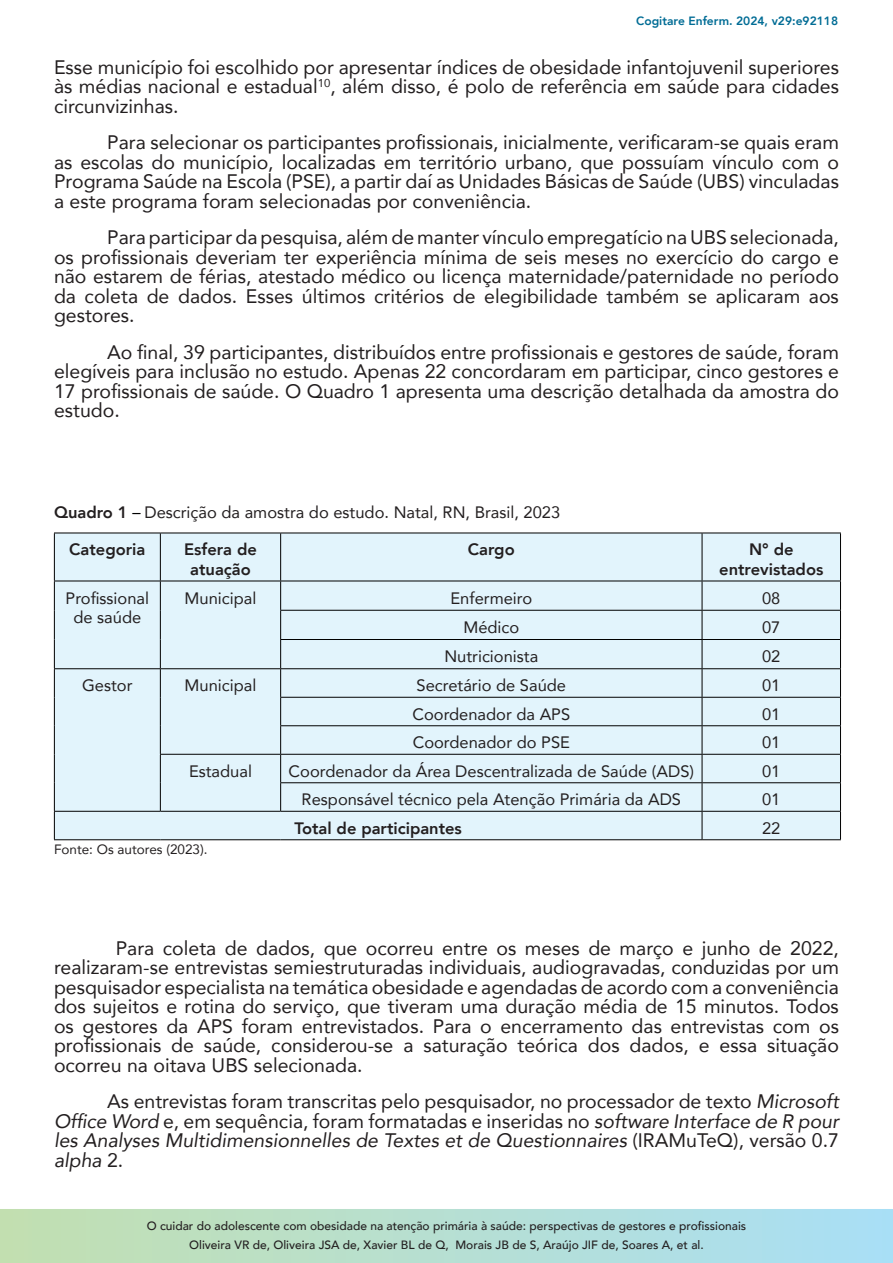
<style>
.page{position:relative;width:893px;height:1263px;background:#fff}
.page>*{position:absolute;margin:0;border:0;box-sizing:border-box;transform-origin:0 0}
.t1{font:19.5px/19.5px "Avenir";color:#231f20;text-align:justify}
.t2{font:16.5px/19.5px "Avenir";color:#231f20;text-align:center}
.t3{font:800 16.5px/19.5px "Avenir";color:#231f20;text-align:center}
.t4{font:13.5px "Avenir";color:#231f20}
.t5{font:500 12px/18.6px "Avenir";color:#231f20;text-align:center}
.t6{font:800 12px "Avenir";color:#006c95}
.s1{font-weight:800}
.s2{font-family:"Calibri";color:#000}
.s3{font-style:italic}
</style>
<div class="page">
<svg style="left:0;top:1209px;width:893px;height:54px;background:#b6dfd2"></svg>
<div style="left:55px;top:534px;width:785px;height:305px;background:#e2f4fc"></div>
<hr style="left:54px;top:811px;width:106px;height:1px;background:#000">
<hr style="left:160px;top:811px;width:121px;height:1px;background:#000">
<hr style="left:54px;top:839px;width:106px;height:1px;background:#000">
<hr style="left:160px;top:839px;width:121px;height:1px;background:#000">
<hr style="left:281px;top:839px;width:421px;height:1px;background:#000">
<hr style="left:54px;top:533px;width:106px;height:1px;background:#000">
<hr style="left:160px;top:533px;width:121px;height:1px;background:#000">
<hr style="left:281px;top:533px;width:421px;height:1px;background:#000">
<hr style="left:702px;top:533px;width:139px;height:1px;background:#000">
<hr style="left:54px;top:581px;width:106px;height:1px;background:#000">
<hr style="left:160px;top:581px;width:121px;height:1px;background:#000">
<hr style="left:281px;top:581px;width:421px;height:1px;background:#000">
<hr style="left:702px;top:581px;width:139px;height:1px;background:#000">
<hr style="left:280px;top:610px;width:422px;height:1px;background:#000">
<hr style="left:702px;top:610px;width:139px;height:1px;background:#000">
<hr style="left:280px;top:639px;width:422px;height:1px;background:#000">
<hr style="left:702px;top:639px;width:139px;height:1px;background:#000">
<hr style="left:54px;top:668px;width:106px;height:1px;background:#000">
<hr style="left:160px;top:668px;width:121px;height:1px;background:#000">
<hr style="left:281px;top:668px;width:421px;height:1px;background:#000">
<hr style="left:702px;top:668px;width:139px;height:1px;background:#000">
<hr style="left:280px;top:697px;width:422px;height:1px;background:#000">
<hr style="left:702px;top:697px;width:139px;height:1px;background:#000">
<hr style="left:280px;top:725px;width:422px;height:1px;background:#000">
<hr style="left:702px;top:725px;width:139px;height:1px;background:#000">
<hr style="left:160px;top:754px;width:121px;height:1px;background:#000">
<hr style="left:281px;top:754px;width:421px;height:1px;background:#000">
<hr style="left:702px;top:754px;width:139px;height:1px;background:#000">
<hr style="left:280px;top:782px;width:422px;height:1px;background:#000">
<hr style="left:702px;top:782px;width:139px;height:1px;background:#000">
<hr style="left:281px;top:811px;width:421px;height:1px;background:#000">
<hr style="left:54px;top:533px;width:1px;height:48px;background:#000">
<svg style="left:54px;top:581px;width:1px;height:258px"></svg>
<hr style="left:160px;top:533px;width:1px;height:48px;background:#000">
<hr style="left:280px;top:533px;width:1px;height:48px;background:#000">
<hr style="left:702px;top:533px;width:1px;height:48px;background:#000">
<hr style="left:840px;top:533px;width:1px;height:48px;background:#000">
<svg style="left:160px;top:581px;width:1px;height:230px"></svg>
<svg style="left:280px;top:581px;width:1px;height:230px"></svg>
<hr style="left:702px;top:811px;width:139px;height:1px;background:#000">
<hr style="left:702px;top:839px;width:139px;height:1px;background:#000">
<svg style="left:702px;top:581px;width:1px;height:258px"></svg>
<svg style="left:840px;top:581px;width:1px;height:258px"></svg>
<p class="t6" style="left:636px;top:10px;width:203px">Cogitare Enferm. 2024, v29:e92118</p>
<p class="t1" style="left:54px;top:56px;width:786px">Esse município foi escolhido por apresentar índices de obesidade infantojuvenil superiores às médias nacional e estadual<sup>10</sup>, além disso, é polo de referência em saúde para cidades circunvizinhas.</p>
<p class="t1" style="left:54px;top:132px;width:786px;text-indent:53px">Para selecionar os participantes profissionais, inicialmente, verificaram-se quais eram as escolas do município, localizadas em território urbano, que possuíam vínculo com o Programa Saúde na Escola (PSE), a partir daí as Unidades Básicas de Saúde (UBS) vinculadas a este programa foram selecionadas por conveniência.</p>
<p class="t1" style="left:54px;top:227px;width:786px;text-indent:53px">Para participar da pesquisa, além de manter vínculo empregatício na UBS selecionada, os profissionais deveriam ter experiência mínima de seis meses no exercício do cargo e não estarem de férias, atestado médico ou licença maternidade/paternidade no período da coleta de dados. Esses últimos critérios de elegibilidade também se aplicaram aos gestores.</p>
<p class="t1" style="left:54px;top:341px;width:786px;text-indent:53px">Ao final, 39 participantes, distribuídos entre profissionais e gestores de saúde, foram elegíveis para inclusão no estudo. Apenas 22 concordaram em participar, cinco gestores e 17 profissionais de saúde. O Quadro 1 apresenta uma descrição detalhada da amostra do estudo.</p>
<p class="t2" style="left:54px;top:502px;width:508px"><span class="s1">Quadro 1</span> <span class="s2">–</span> Descrição da amostra do estudo. Natal, RN, Brasil, 2023</p>
<p class="t3" style="left:69px;top:539px;width:78px">Categoria</p>
<p class="t3" style="left:184px;top:539px;width:74px">Esfera de atuação</p>
<p class="t3" style="left:468px;top:539px;width:48px">Cargo</p>
<p class="t3" style="left:719px;top:539px;width:106px">N° de entrevistados</p>
<p class="t2" style="left:66px;top:587px;width:85px">Profissional de saúde</p>
<p class="t2" style="left:185px;top:587px;width:73px">Municipal</p>
<p class="t2" style="left:450px;top:587px;width:83px">Enfermeiro</p>
<p class="t2" style="left:762px;top:587px;width:20px">08</p>
<p class="t2" style="left:463px;top:617px;width:57px">Médico</p>
<p class="t2" style="left:762px;top:617px;width:20px">07</p>
<p class="t2" style="left:444px;top:646px;width:95px">Nutricionista</p>
<p class="t2" style="left:762px;top:646px;width:20px">02</p>
<p class="t2" style="left:82px;top:675px;width:52px">Gestor</p>
<p class="t2" style="left:185px;top:675px;width:73px">Municipal</p>
<p class="t2" style="left:417px;top:675px;width:151px">Secretário de Saúde</p>
<p class="t2" style="left:762px;top:675px;width:20px">01</p>
<p class="t2" style="left:412px;top:704px;width:159px">Coordenador da APS</p>
<p class="t2" style="left:762px;top:704px;width:20px">01</p>
<p class="t2" style="left:413px;top:732px;width:159px">Coordenador do PSE</p>
<p class="t2" style="left:762px;top:732px;width:20px">01</p>
<p class="t2" style="left:189px;top:761px;width:64px">Estadual</p>
<p class="t2" style="left:289px;top:761px;width:407px">Coordenador da Área Descentralizada de Saúde (ADS)</p>
<p class="t2" style="left:762px;top:761px;width:20px">01</p>
<p class="t2" style="left:302px;top:789px;width:381px">Responsável técnico pela Atenção Primária da ADS</p>
<p class="t2" style="left:762px;top:789px;width:20px">01</p>
<p class="t3" style="left:294px;top:817px;width:169px">Total de participantes</p>
<p class="t2" style="left:762px;top:818px;width:20px">22</p>
<p class="t4" style="left:54px;top:838px;width:155px">Fonte: Os autores (2023).</p>
<p class="t1" style="left:54px;top:937px;width:786px;text-indent:62px">Para coleta de dados, que ocorreu entre os meses de março e junho de 2022, realizaram-se entrevistas semiestruturadas individuais, audiogravadas, conduzidas por um pesquisador especialista na temática obesidade e agendadas de acordo com a conveniência dos sujeitos e rotina do serviço, que tiveram uma duração média de 15 minutos. Todos os gestores da APS foram entrevistados. Para o encerramento das entrevistas com os profissionais de saúde, considerou-se a saturação teórica dos dados, e essa situação ocorreu na oitava UBS selecionada.</p>
<p class="t1" style="left:54px;top:1091px;width:786px;text-indent:53px">As entrevistas foram transcritas pelo pesquisador, no processador de texto <span class="s3">Microsoft Office Word</span> e, em sequência, foram formatadas e inseridas no <span class="s3">software Interface de R pour les Analyses Multidimensionnelles de Textes et de Questionnaires</span> (IRAMuTeQ), versão 0.7 <span class="s3">alpha</span> 2.</p>
<p class="t5" style="left:147px;top:1216px;width:601px">O cuidar do adolescente com obesidade na atenção primária à saúde: perspectivas de gestores e profissionais<br>Oliveira VR de, Oliveira JSA de, Xavier BL de Q, Morais JB de S, Araújo JIF de, Soares A, et al.</p>
</div>
